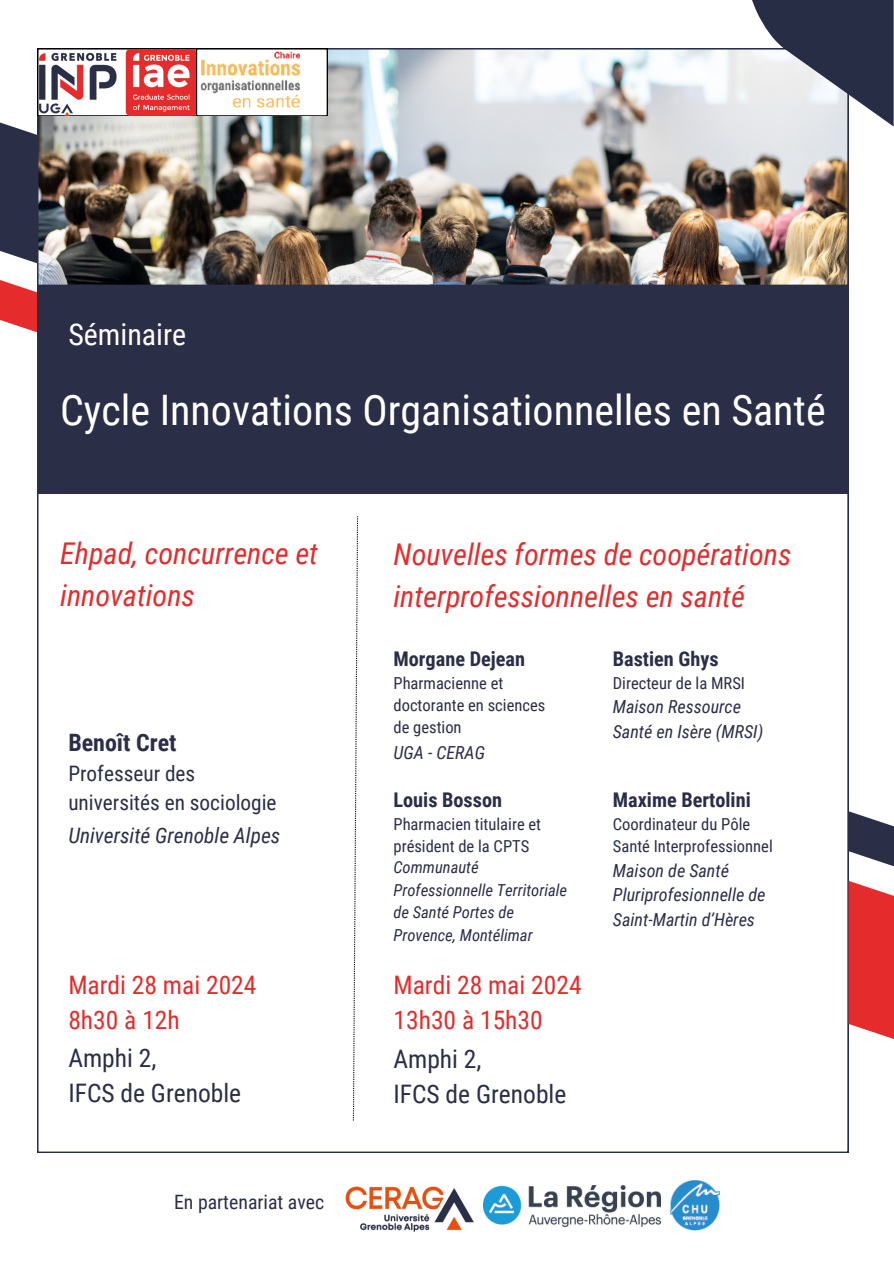
<style>
.page{position:relative;width:894px;height:1264px;background:#fff}
.page>*{position:absolute;margin:0;border:0;box-sizing:border-box;transform-origin:0 0}
.t1{font:42px "Roboto Condensed";color:#fff}
.t2{font:italic 30px/41.7px "Roboto Condensed";color:#e52b2b}
.t3{font:30px "Roboto Condensed";color:#fff}
.t4{font:25.5px/34.8px "Roboto Condensed";color:#e52b2b}
.t5{font:25.5px/34.8px "Roboto Condensed";color:#2a2e47}
.t6{font:700 24px "Roboto Condensed";color:#2a2e47}
.t7{font:21.3px/29.2px "Roboto Condensed";color:#2a2e47}
.t8{font:italic 21.3px "Roboto Condensed";color:#2a2e47}
.t9{font:700 20.25px "Roboto Condensed";color:#2a2e47}
.t10{font:19.8px "Roboto Condensed";color:#2a2e47}
.t11{font:italic 18px/24.5px "Roboto Condensed";color:#2a2e47}
.t12{font:16.5px/22px "Roboto Condensed";color:#2a2e47}
.t13{font:italic 16.5px/22.5px "Roboto Condensed";color:#2a2e47}
</style>
<div class="page">
<img style="left:37px;top:48px;width:810px;height:238px">
<svg style="left:751px;top:0;width:142px;height:127px;background:#7b7e8d"></svg>
<div style="left:37px;top:286px;width:810px;height:207px;background:#2a2e47"></div>
<svg style="left:353px;top:516px;width:5px;height:604px"></svg>
<div style="left:0;top:122px;width:37px;height:130px;background:#2a2e47"></div>
<svg style="left:848px;top:891px;width:45px;height:199px;fill:#e62b2c"></svg>
<svg style="left:0;top:252px;width:37px;height:80px"></svg>
<svg style="left:848px;top:811px;width:45px;height:80px"></svg>
<svg style="left:37px;top:48px;width:290px;height:68px"></svg>
<img style="left:345px;top:1186px;width:128px;height:46px">
<img style="left:670px;top:1180px;width:49px;height:50px">
<img style="left:483px;top:1185px;width:177px;height:40px">
<h2 class="t3" style="left:68px;top:317px;width:119px">Séminaire</h2>
<h2 class="t1" style="left:60px;top:386px;width:766px">Cycle Innovations Organisationnelles en Santé</h2>
<h5 class="t2" style="left:60px;top:533px;width:259px">Ehpad, concurrence et innovations</h5>
<h5 class="t6" style="left:68px;top:729px;width:110px">Benoît Cret</h5>
<p class="t7" style="left:68px;top:758px;width:210px">Professeur des universités en sociologie</p>
<p class="t8" style="left:68px;top:823px;width:213px">Université Grenoble Alpes</p>
<h1 class="t4" style="left:68px;top:968px;width:189px">Mardi 28 mai 2024<br>8h30 à 12h</h1>
<p class="t5" style="left:68px;top:1040px;width:174px">Amphi 2,<br>IFCS de Grenoble</p>
<p class="t10" style="left:174px;top:1190px;width:151px">En partenariat avec</p>
<h6 class="t2" style="left:393px;top:534px;width:399px">Nouvelles formes de coopérations interprofessionnelles en santé</h6>
<p class="t9" style="left:393px;top:647px;width:133px">Morgane Dejean</p>
<p class="t9" style="left:612px;top:647px;width:107px">Bastien Ghys</p>
<p class="t12" style="left:393px;top:672px;width:153px">Pharmacienne et doctorante en sciences de gestion</p>
<h4 class="t12" style="left:612px;top:672px;width:134px">Directeur de la MRSI</h4>
<p class="t11" style="left:612px;top:695px;width:152px">Maison Ressource<br>Santé en Isère (MRSI)</p>
<h4 class="t11" style="left:393px;top:740px;width:93px">UGA - CERAG</h4>
<h6 class="t9" style="left:393px;top:788px;width:110px">Louis Bosson</h6>
<p class="t9" style="left:612px;top:788px;width:139px">Maxime Bertolini</p>
<h4 class="t12" style="left:393px;top:813px;width:149px">Pharmacien titulaire et président de la CPTS</h4>
<h4 class="t12" style="left:612px;top:813px;width:161px">Coordinateur du Pôle<br>Santé Interprofessionnel</h4>
<h6 class="t13" style="left:393px;top:856px;width:175px">Communauté<br>Professionnelle Territoriale de Santé Portes de<br>Provence, Montélimar</h6>
<p class="t11" style="left:612px;top:858px;width:154px">Maison de Santé<br>Pluriprofesionnelle de<br>Saint-Martin d’Hères</p>
<h5 class="t4" style="left:393px;top:968px;width:189px">Mardi 28 mai 2024<br>13h30 à 15h30</h5>
<h5 class="t5" style="left:393px;top:1041px;width:174px">Amphi 2,<br>IFCS de Grenoble</h5>
</div>
